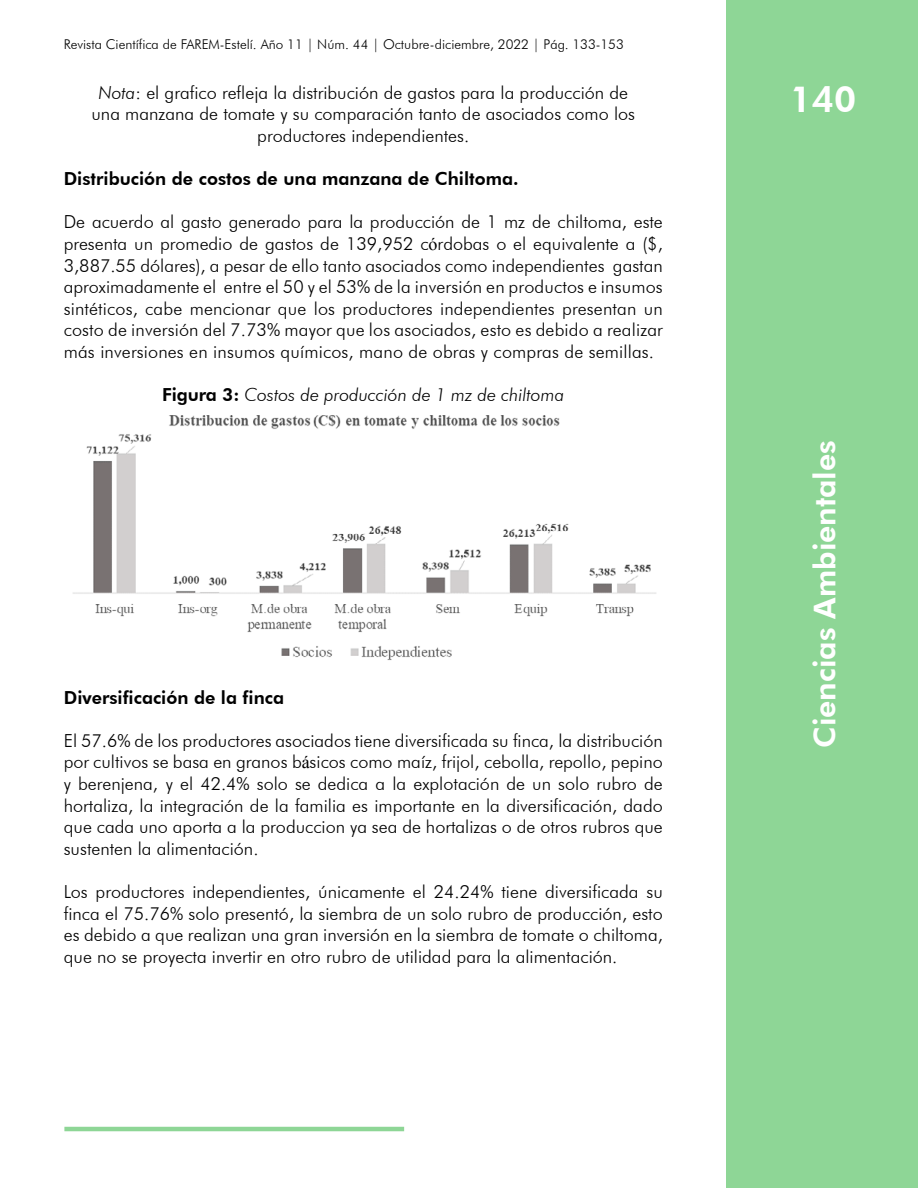
<style>
.page{position:relative;width:918px;height:1188px;background:#fff}
.page>*{position:absolute;margin:0;border:0;box-sizing:border-box;transform-origin:0 0}
.t1{font:800 36px "Futura BT";color:#fff}
.t2{font:800 30px "Futura BT";color:#fff}
.t3{font:300 18px/21.6px "Futura BT";color:#000;text-align:justify}
.t4{font:800 18px "Futura BT";color:#000}
.t5{font:italic 300 18px "Futura BT";color:#000}
.t6{font:300 13.5px "Futura BT";color:#000}
.s1{font-style:italic}
.s2{font-family:"Times New Roman";font-weight:400}
.s3{font-weight:800;font-style:normal}
</style>
<div class="page">
<div style="left:727px;top:0;width:191px;height:1188px;background:#8ed696"></div>
<hr style="left:64px;top:1127px;width:340px;height:4px;background:#8ed696">
<img style="left:73px;top:415px;width:583px;height:245px">
<p class="t6" style="left:64px;top:36px;width:562px">Revista Científica de FAREM-Estelí. Año 11 | Núm. 44 | Octubre-diciembre, 2022 | Pág. 133-153</p>
<p class="t3" style="left:91px;top:81px;width:545px;text-align:center"><span class="s1">Nota</span>: el grafico refleja la distribución de gastos para la producción de una manzana de tomate y su comparación tanto de asociados como los productores independientes.</p>
<p class="t4" style="left:64px;top:168px;width:456px">Distribución de costos de una manzana de Chiltoma.</p>
<p class="t3" style="left:64px;top:211px;width:601px">De acuerdo al gasto generado para la producción de 1 mz de chiltoma, este presenta un promedio de gastos de 139,952 c<span class="s2">ó</span>rdobas o el equivalente a ($, 3,887.55 dólares), a pesar de ello tanto asociados como independientes gastan aproximadamente el entre el 50 y el 53% de la inversión en productos e insumos sintéticos, cabe mencionar que los productores independientes presentan un costo de inversión del 7.73% mayor que los asociados, esto es debido a realizar más inversiones en insumos químicos, mano de obras y compras de semillas.</p>
<p class="t5" style="left:162px;top:384px;width:404px"><span class="s3">Figura 3:</span> Costos de producción de 1 mz de chiltoma</p>
<p class="t4" style="left:64px;top:686px;width:222px">Diversificación de la finca</p>
<p class="t3" style="left:64px;top:729px;width:601px">El 57.6% de los productores asociados tiene diversificada su finca, la distribución por cultivos se basa en granos b<span class="s2">á</span>sicos como maíz, frijol, cebolla, repollo, pepino y berenjena, y el 42.4% solo se dedica a la explotación de un solo rubro de hortaliza, la integración de la familia es importante en la diversificación, dado que cada uno aporta a la produccion ya sea de hortalizas o de otros rubros que sustenten la alimentación.</p>
<p class="t3" style="left:64px;top:881px;width:601px">Los productores independientes, únicamente el 24.24% tiene diversificada su finca el 75.76% solo presentó, la siembra de un solo rubro de producción, esto es debido a que realizan una gran inversión en la siembra de tomate o chiltoma, que no se proyecta invertir en otro rubro de utilidad para la alimentación.</p>
<h1 class="t1" style="left:790px;top:78px;width:68px">140</h1>
<h2 class="t2" style="left:807px;top:748px;width:309px;rotate:-90deg">Ciencias Ambientales</h2>
</div>
